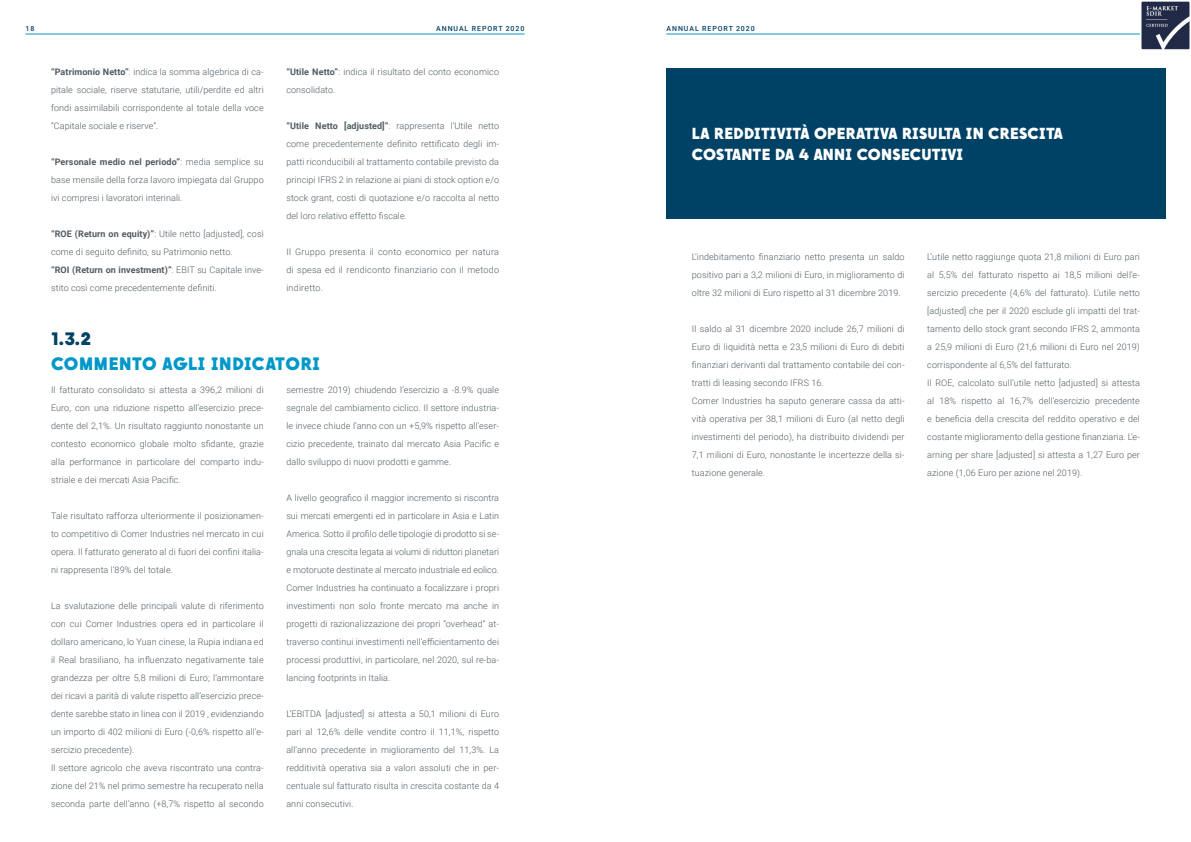
<style>
.page{position:relative;width:1191px;height:842px;background:#fff}
.page>*{position:absolute;margin:0;border:0;box-sizing:border-box;transform-origin:0 0}
.t1{font:700 18px "Sawton Industrial";letter-spacing:.03em;color:#0097c9}
.t2{font:700 18px "Sawton Industrial";color:#004266}
.t3{font:700 16px/21px "Sawton Industrial";letter-spacing:.01em;color:#fff}
.t4{font:300 9px/18px "Roboto";letter-spacing:.01em;color:#505b62;text-align:justify}
.t5{font:500 7px "Roboto";letter-spacing:.135em;color:#004266}
.s1{font-weight:700}
</style>
<div class="page">
<hr style="left:26px;top:34px;width:498px;height:1px;background:#0097c9">
<hr style="left:666px;top:34px;width:499px;height:1px;background:#0097c9">
<div style="left:666px;top:68px;width:499px;height:151px;background:#004266"></div>
<img style="left:1141px;top:1px;width:49px;height:49px">
<p class="t5" style="left:26px;top:23px;width:10px">18</p>
<p class="t5" style="left:436px;top:23px;width:90px">ANNUAL REPORT 2020</p>
<p class="t5" style="left:666px;top:23px;width:90px">ANNUAL REPORT 2020</p>
<p class="t4" style="left:51px;top:62px;width:214px"><span class="s1">“Patrimonio Netto”</span>: indica la somma algebrica di ca&shy;pitale sociale, riserve statutarie, utili/perdite ed altri fondi assimilabili corrispondente al totale della voce “Capitale sociale e riserve”.</p>
<p class="t4" style="left:51px;top:152px;width:214px"><span class="s1">“Personale medio nel periodo”</span>: media semplice su base mensile della forza lavoro impiegata dal Gruppo ivi compresi i lavoratori interinali.</p>
<p class="t4" style="left:51px;top:224px;width:214px;text-align:left"><span class="s1">“ROE (Return on equity)”</span>: Utile netto [adjusted], così come di seguito definito, su Patrimonio netto.<br><span class="s1">“ROI (Return on investment)”</span>: EBIT su Capitale inve&shy;stito così come precedentemente definiti.</p>
<p class="t4" style="left:286px;top:62px;width:214px"><span class="s1">“Utile Netto”</span>: indica il risultato del conto economico consolidato.</p>
<p class="t4" style="left:286px;top:116px;width:214px"><span class="s1">“Utile Netto [adjusted]”</span>: rappresenta l’Utile netto come precedentemente definito rettificato degli im&shy;patti riconducibili al trattamento contabile previsto da principi IFRS 2 in relazione ai piani di stock option e/o stock grant, costi di quotazione e/o raccolta al netto del loro relativo effetto fiscale.</p>
<p class="t4" style="left:286px;top:242px;width:214px">Il Gruppo presenta il conto economico per natura di spesa ed il rendiconto finanziario con il metodo indiretto.</p>
<h2 class="t3" style="left:692px;top:123px;width:372px">LA REDDITIVITÀ OPERATIVA RISULTA IN CRESCITA<br>COSTANTE DA 4 ANNI CONSECUTIVI</h2>
<p class="t4" style="left:692px;top:247px;width:214px">L’indebitamento finanziario netto presenta un saldo positivo pari a 3,2 milioni di Euro, in miglioramento di oltre 32 milioni di Euro rispetto al 31 dicembre 2019.</p>
<p class="t4" style="left:692px;top:319px;width:214px;text-align:left">Il saldo al 31 dicembre 2020 include 26,7 milioni di Euro di liquidità netta e 23,5 milioni di Euro di debiti finanziari derivanti dal trattamento contabile dei con&shy;tratti di leasing secondo IFRS 16.<br>Comer Industries ha saputo generare cassa da atti&shy;vità operativa per 38,1 milioni di Euro (al netto degli investimenti del periodo), ha distribuito dividendi per 7,1 milioni di Euro, nonostante le incertezze della si&shy;tuazione generale.</p>
<p class="t4" style="left:927px;top:247px;width:214px;text-align:left">L’utile netto raggiunge quota 21,8 milioni di Euro pari al 5,5% del fatturato rispetto ai 18,5 milioni dell’e&shy;sercizio precedente (4,6% del fatturato). L’utile netto [adjusted] che per il 2020 esclude gli impatti del trat&shy;tamento dello stock grant secondo IFRS 2, ammonta a 25,9 milioni di Euro (21,6 milioni di Euro nel 2019) corrispondente al 6,5% del fatturato.<br>Il ROE, calcolato sull’utile netto [adjusted] si attesta al 18% rispetto al 16,7% dell’esercizio precedente e beneficia della crescita del reddito operativo e del costante miglioramento della gestione finanziaria. L’e&shy;arning per share [adjusted] si attesta a 1,27 Euro per azione (1,06 Euro per azione nel 2019).</p>
<h1 class="t2" style="left:51px;top:328px;width:42px">1.3.2</h1>
<h1 class="t1" style="left:51px;top:352px;width:270px">COMMENTO AGLI INDICATORI</h1>
<p class="t4" style="left:286px;top:381px;width:214px">semestre 2019) chiudendo l’esercizio a -8.9% quale segnale del cambiamento ciclico. Il settore industria&shy;le invece chiude l’anno con un +5,9% rispetto all’eser&shy;cizio precedente, trainato dal mercato Asia Pacific e dallo sviluppo di nuovi prodotti e gamme.</p>
<p class="t4" style="left:286px;top:489px;width:214px">A livello geografico il maggior incremento si riscontra sui mercati emergenti ed in particolare in Asia e Latin America. Sotto il profilo delle tipologie di prodotto si se&shy;gnala una crescita legata ai volumi di riduttori planetari e motoruote destinate al mercato industriale ed eolico.<br>Comer Industries ha continuato a focalizzare i propri investimenti non solo fronte mercato ma anche in progetti di razionalizzazione dei propri “overhead” at&shy;traverso continui investimenti nell’efficientamento dei processi produttivi, in particolare, nel 2020, sul re-ba&shy;lancing footprints in Italia.</p>
<p class="t4" style="left:286px;top:705px;width:214px">L’EBITDA [adjusted] si attesta a 50,1 milioni di Euro pari al 12,6% delle vendite contro il 11,1%, rispetto all’anno precedente in miglioramento del 11,3%. La redditività operativa sia a valori assoluti che in per&shy;centuale sul fatturato risulta in crescita costante da 4 anni consecutivi.</p>
<p class="t4" style="left:51px;top:381px;width:214px">Il fatturato consolidato si attesta a 396,2 milioni di Euro, con una riduzione rispetto all’esercizio prece&shy;dente del 2,1%. Un risultato raggiunto nonostante un contesto economico globale molto sfidante, grazie alla performance in particolare del comparto indu&shy;striale e dei mercati Asia Pacific.</p>
<p class="t4" style="left:51px;top:507px;width:214px">Tale risultato rafforza ulteriormente il posizionamen&shy;to competitivo di Comer Industries nel mercato in cui opera. Il fatturato generato al di fuori dei confini italia&shy;ni rappresenta l’89% del totale.</p>
<p class="t4" style="left:51px;top:597px;width:214px;text-align:left">La svalutazione delle principali valute di riferimento con cui Comer Industries opera ed in particolare il dollaro americano, lo Yuan cinese, la Rupia indiana ed il Real brasiliano, ha influenzato negativamente tale grandezza per oltre 5,8 milioni di Euro; l’ammontare dei ricavi a parità di valute rispetto all’esercizio prece&shy;dente sarebbe stato in linea con il 2019 , evidenziando un importo di 402 milioni di Euro (-0,6% rispetto all’e&shy;sercizio precedente).<br>Il settore agricolo che aveva riscontrato una contra&shy;zione del 21% nel primo semestre ha recuperato nella seconda parte dell’anno (+8,7% rispetto al secondo</p>
</div>
